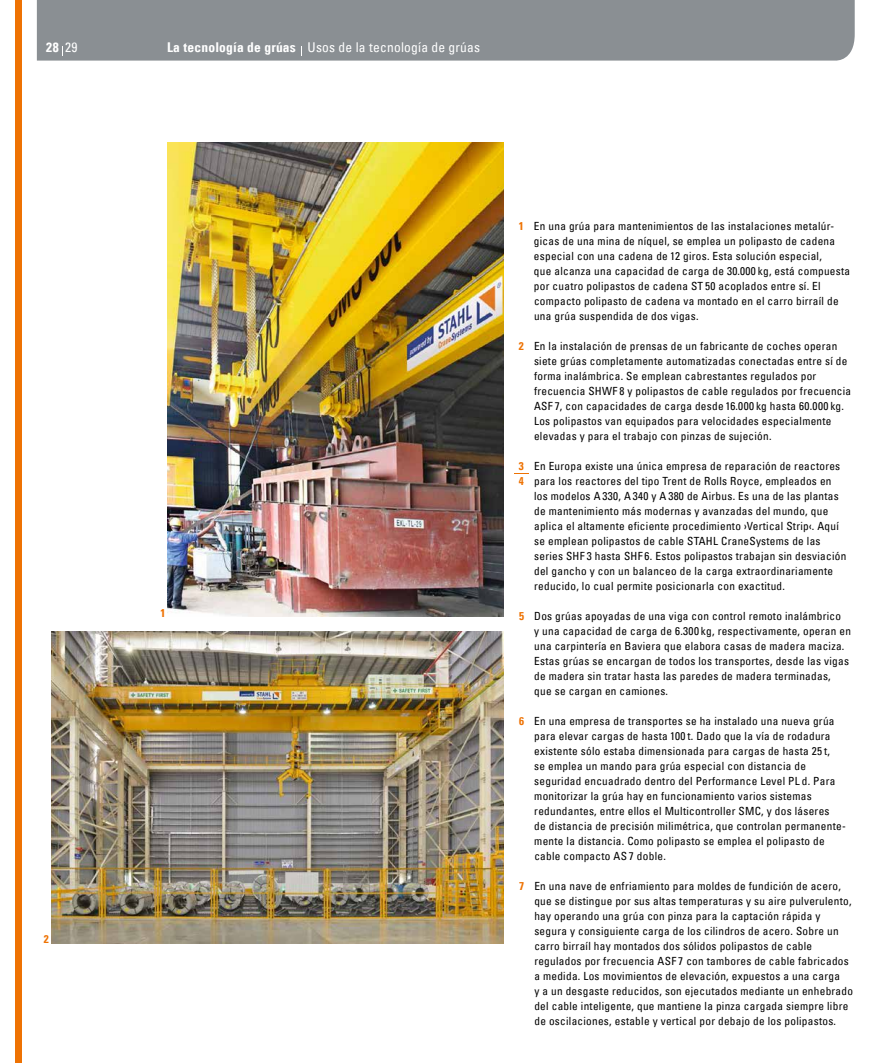
<style>
.page{position:relative;width:893px;height:1063px;background:#fff}
.page>*{position:absolute;margin:0;border:0;box-sizing:border-box;transform-origin:0 0}
.t1{font:condensed 13.5px "Univers Com 57";letter-spacing:.015em;color:#fff}
.t2{font:13.5px "Univers Com 67 Bold Cond";color:#fff}
.t3{font:condensed 11.25px/15px "Univers Com 57";letter-spacing:.025em;color:#000}
.t4{font:11.25px "Univers Com 67 Bold Cond";color:#ee7203}
.s1{font-family:"Univers Com 57";font-stretch:condensed}
.s2{font-family:"Univers Com 67 Bold Cond";font-stretch:normal}
.s3{font-family:"Univers Com 67 Bold Cond";font-stretch:normal;color:#ee7203}
</style>
<div class="page">
<div style="left:37px;top:0;width:818px;height:61px;background:#8a8f93"></div>
<div style="left:15px;top:0;width:6px;height:1063px;background:#ee7203"></div>
<img style="left:168px;top:142px;width:336px;height:475px">
<img style="left:51px;top:632px;width:453px;height:311px">
<svg style="left:514px;top:473px;width:15px;height:1px"></svg>
<p class="t2" style="left:46px;top:39px;width:33px">28 <span class="s1">29</span></p>
<p class="t1" style="left:167px;top:39px;width:315px"><span class="s2">La tecnología de grúas</span> Usos de la tecnología de grúas</p>
<p class="t4" style="left:161px;top:606px;width:6px">1</p>
<p class="t4" style="left:44px;top:932px;width:6px">2</p>
<p class="t3" style="left:534px;top:218px;width:318px;text-indent:-15px"><span class="s3">1</span> En una grúa para mantenimientos de las instalaciones metalúr&shy;gicas de una mina de níquel, se emplea un polipasto de cadena especial con una cadena de 12 giros. Esta solución especial,<br>que alcanza una capacidad de carga de 30.000 kg, está compuesta por cuatro polipastos de cadena ST 50 acoplados entre sí. El compacto polipasto de cadena va montado en el carro birraíl de una grúa suspendida de dos vigas.</p>
<p class="t3" style="left:534px;top:338px;width:319px;text-indent:-15px"><span class="s3">2</span> En la instalación de prensas de un fabricante de coches operan siete grúas completamente automatizadas conectadas entre sí de forma inalámbrica. Se emplean cabrestantes regulados por frecuencia SHWF8 y polipastos de cable regulados por frecuencia ASF7, con capacidades de carga desde 16.000 kg hasta 60.000 kg.<br>Los polipastos van equipados para velocidades especialmente elevadas y para el trabajo con pinzas de sujeción.</p>
<p class="t3" style="left:519px;top:458px;width:323px"><span class="s3">3</span> En Europa existe una única empresa de reparación de reactores</p>
<p class="t3" style="left:519px;top:473px;width:314px"><span class="s3">4</span> para los reactores del tipo Trent de Rolls Royce, empleados en</p>
<p class="t3" style="left:534px;top:488px;width:306px">los modelos A 330, A 340 y A 380 de Airbus. Es una de las plantas</p>
<p class="t3" style="left:534px;top:503px;width:296px">de mantenimiento más modernas y avanzadas del mundo, que</p>
<p class="t3" style="left:534px;top:518px;width:306px">aplica el altamente eficiente procedimiento ›Vertical Strip‹. Aquí</p>
<p class="t3" style="left:534px;top:533px;width:288px">se emplean polipastos de cable STAHL CraneSystems de las</p>
<p class="t3" style="left:534px;top:548px;width:314px">series SHF3 hasta SHF6. Estos polipastos trabajan sin desviación</p>
<p class="t3" style="left:534px;top:563px;width:301px">del gancho y con un balanceo de la carga extraordinariamente</p>
<p class="t3" style="left:534px;top:578px;width:252px">reducido, lo cual permite posicionarla con exactitud.</p>
<p class="t3" style="left:534px;top:608px;width:318px;text-indent:-15px"><span class="s3">5</span> Dos grúas apoyadas de una viga con control remoto inalámbrico<br>y una capacidad de carga de 6.300 kg, respectivamente, operan en una carpintería en Baviera que elabora casas de madera maciza.<br>Estas grúas se encargan de todos los transportes, desde las vigas de madera sin tratar hasta las paredes de madera terminadas,<br>que se cargan en camiones.</p>
<p class="t3" style="left:534px;top:713px;width:313px;text-indent:-15px"><span class="s3">6</span> En una empresa de transportes se ha instalado una nueva grúa para elevar cargas de hasta 100 t. Dado que la vía de rodadura existente sólo estaba dimensionada para cargas de hasta 25 t,<br>se emplea un mando para grúa especial con distancia de seguridad encuadrado dentro del Performance Level PL d. Para monitorizar la grúa hay en funcionamiento varios sistemas redundantes, entre ellos el Multicontroller SMC, y dos láseres<br>de distancia de precisión milimétrica, que controlan permanente&shy;mente la distancia. Como polipasto se emplea el polipasto de cable compacto AS7 doble.</p>
<p class="t3" style="left:534px;top:878px;width:320px;text-indent:-15px"><span class="s3">7</span> En una nave de enfriamiento para moldes de fundición de acero, que se distingue por sus altas temperaturas y su aire pulverulento, hay operando una grúa con pinza para la captación rápida y segura y consiguiente carga de los cilindros de acero. Sobre un carro birraíl hay montados dos sólidos polipastos de cable regulados por frecuencia ASF7 con tambores de cable fabricados a medida. Los movimientos de elevación, expuestos a una carga<br>y a un desgaste reducidos, son ejecutados mediante un enhebrado del cable inteligente, que mantiene la pinza cargada siempre libre de oscilaciones, estable y vertical por debajo de los polipastos.</p>
</div>
